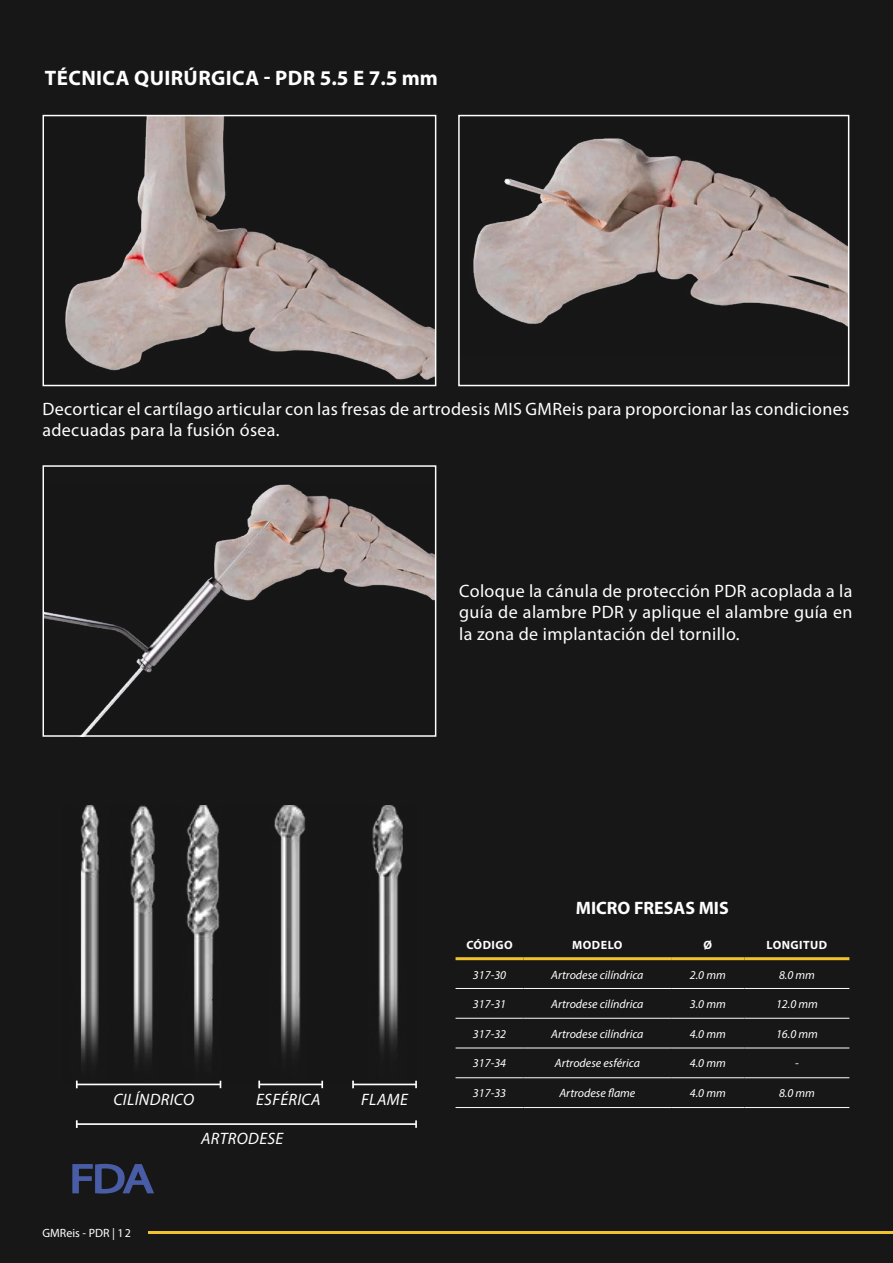
<style>
.page{position:relative;width:893px;height:1263px;background:#171717}
.page>*{position:absolute;margin:0;border:0;box-sizing:border-box;transform-origin:0 0}
.t1{font:semi-condensed 40.8px "Myriad Pro";color:#495da7;scale:1.38 1}
.t2{font:700 21px "Myriad Pro";letter-spacing:.02em;color:#fff}
.t3{font:18px/21.6px "Myriad Pro";letter-spacing:.02em;color:#fff}
.t4{font:700 18px "Myriad Pro";color:#fff}
.t5{font:italic 16.5px "Myriad Pro";letter-spacing:.02em;color:#fff}
.t6{font:italic 12px "Myriad Pro";color:#fff}
.t7{font:700 12px "Myriad Pro";letter-spacing:.04em;color:#fff}
.t8{font:12px "Myriad Pro";color:#fff}
</style>
<div class="page">
<hr style="left:148px;top:1231px;width:745px;height:3px;background:#f0c32e">
<img style="left:65px;top:117px;width:369px;height:263px">
<div style="left:43px;top:115px;width:393px;height:271px;border:1px solid #fff"></div>
<img style="left:45px;top:484px;width:389px;height:251px">
<div style="left:43px;top:465px;width:393px;height:272px;border:1px solid #fff"></div>
<img style="left:473px;top:138px;width:374px;height:188px">
<div style="left:458px;top:115px;width:391px;height:271px;border:1px solid #fff"></div>
<img style="left:75px;top:806px;width:342px;height:276px">
<hr style="left:259px;top:1083px;width:63px;height:2px;background:#fff">
<svg style="left:258px;top:1080px;width:2px;height:8px"></svg>
<svg style="left:321px;top:1081px;width:2px;height:7px"></svg>
<hr style="left:353px;top:1083px;width:63px;height:2px;background:#fff">
<svg style="left:352px;top:1080px;width:2px;height:8px"></svg>
<svg style="left:415px;top:1081px;width:2px;height:7px"></svg>
<hr style="left:77px;top:1083px;width:143px;height:2px;background:#fff">
<svg style="left:76px;top:1080px;width:2px;height:8px"></svg>
<hr style="left:77px;top:1123px;width:339px;height:2px;background:#fff">
<svg style="left:76px;top:1120px;width:2px;height:8px"></svg>
<svg style="left:415px;top:1120px;width:2px;height:8px"></svg>
<svg style="left:72px;top:1163px;width:82px;height:31px"></svg>
<hr style="left:456px;top:957px;width:68px;height:3px;background:#f0c32e">
<hr style="left:524px;top:957px;width:147px;height:3px;background:#f0c32e">
<hr style="left:671px;top:957px;width:73px;height:3px;background:#f0c32e">
<hr style="left:744px;top:957px;width:105px;height:3px;background:#f0c32e">
<hr style="left:456px;top:988px;width:68px;height:1px;background:#fff">
<hr style="left:524px;top:988px;width:147px;height:1px;background:#fff">
<hr style="left:671px;top:988px;width:73px;height:1px;background:#fff">
<hr style="left:744px;top:988px;width:105px;height:1px;background:#fff">
<hr style="left:456px;top:1018px;width:68px;height:1px;background:#fff">
<hr style="left:524px;top:1018px;width:147px;height:1px;background:#fff">
<hr style="left:671px;top:1018px;width:73px;height:1px;background:#fff">
<hr style="left:744px;top:1018px;width:105px;height:1px;background:#fff">
<hr style="left:456px;top:1048px;width:68px;height:1px;background:#fff">
<hr style="left:524px;top:1048px;width:147px;height:1px;background:#fff">
<hr style="left:671px;top:1048px;width:73px;height:1px;background:#fff">
<hr style="left:744px;top:1048px;width:105px;height:1px;background:#fff">
<hr style="left:456px;top:1077px;width:68px;height:1px;background:#fff">
<hr style="left:524px;top:1077px;width:147px;height:1px;background:#fff">
<hr style="left:671px;top:1077px;width:73px;height:1px;background:#fff">
<hr style="left:744px;top:1077px;width:105px;height:1px;background:#fff">
<hr style="left:456px;top:1107px;width:68px;height:1px;background:#fff">
<hr style="left:524px;top:1107px;width:147px;height:1px;background:#fff">
<hr style="left:671px;top:1107px;width:73px;height:1px;background:#fff">
<hr style="left:744px;top:1107px;width:105px;height:1px;background:#fff">
<p class="t2" style="left:45px;top:64px;width:394px">TÉCNICA QUIRÚRGICA - PDR 5.5 E 7.5 mm</p>
<p class="t3" style="left:42px;top:397px;width:808px">Decorticar el cartílago articular con las fresas de artrodesis MIS GMReis para proporcionar las condiciones adecuadas para la fusión ósea.</p>
<p class="t3" style="left:459px;top:580px;width:395px;text-align:justify">Coloque la cánula de protección PDR acoplada a la guía de alambre PDR y aplique el alambre guía en la zona de implantación del tornillo.</p>
<p class="t5" style="left:113px;top:1089px;width:82px">CILÍNDRICO</p>
<p class="t5" style="left:256px;top:1089px;width:66px">ESFÉRICA</p>
<p class="t5" style="left:361px;top:1089px;width:48px">FLAME</p>
<p class="t5" style="left:201px;top:1128px;width:84px">ARTRODESE</p>
<h1 class="t1" style="left:69px;top:1154px;width:63px">FDA</h1>
<p class="t8" style="left:43px;top:1225px;width:90px">GMReis - PDR | 12</p>
<p class="t4" style="left:576px;top:896px;width:154px">MICRO FRESAS MIS</p>
<p class="t7" style="left:466px;top:937px;width:48px">CÓDIGO</p>
<p class="t7" style="left:572px;top:937px;width:52px">MODELO</p>
<p class="t7" style="left:703px;top:937px;width:10px">Ø</p>
<p class="t7" style="left:767px;top:937px;width:62px">LONGITUD</p>
<p class="t6" style="left:473px;top:967px;width:35px">317-30</p>
<p class="t6" style="left:551px;top:967px;width:94px">Artrodese cilíndrica</p>
<p class="t6" style="left:690px;top:967px;width:37px">2.0 mm</p>
<p class="t6" style="left:779px;top:967px;width:37px">8.0 mm</p>
<p class="t6" style="left:473px;top:996px;width:35px">317-31</p>
<p class="t6" style="left:551px;top:996px;width:94px">Artrodese cilíndrica</p>
<p class="t6" style="left:690px;top:996px;width:37px">3.0 mm</p>
<p class="t6" style="left:776px;top:996px;width:43px">12.0 mm</p>
<p class="t6" style="left:473px;top:1026px;width:35px">317-32</p>
<p class="t6" style="left:551px;top:1026px;width:94px">Artrodese cilíndrica</p>
<p class="t6" style="left:690px;top:1026px;width:37px">4.0 mm</p>
<p class="t6" style="left:776px;top:1026px;width:43px">16.0 mm</p>
<p class="t6" style="left:473px;top:1056px;width:35px">317-34</p>
<p class="t6" style="left:555px;top:1056px;width:87px">Artrodese esférica</p>
<p class="t6" style="left:690px;top:1056px;width:37px">4.0 mm</p>
<p class="t6" style="left:795px;top:1056px;width:5px">-</p>
<p class="t6" style="left:473px;top:1086px;width:35px">317-33</p>
<p class="t6" style="left:559px;top:1086px;width:78px">Artrodese flame</p>
<p class="t6" style="left:690px;top:1086px;width:37px">4.0 mm</p>
<p class="t6" style="left:779px;top:1086px;width:37px">8.0 mm</p>
</div>
